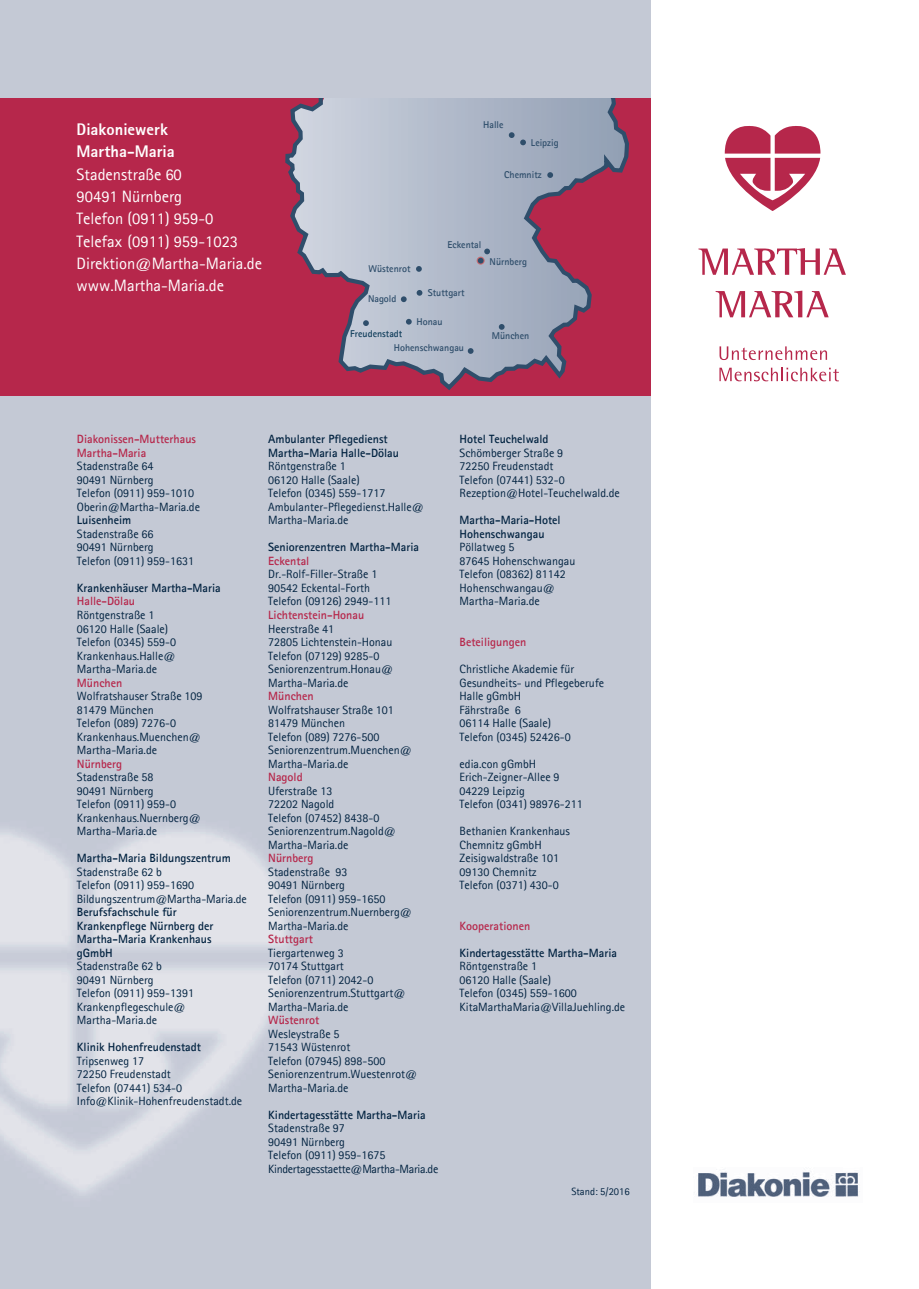
<style>
.page{position:relative;width:919px;height:1289px;background:#fff}
.page>*{position:absolute;margin:0;border:0;box-sizing:border-box;transform-origin:0 0}
.t1{font:16.5px/22.4px "Agfa Rotis Sans Serif";color:#fff}
.t2{font:800 16.5px/22.4px "Agfa Rotis Sans Serif";color:#fff}
.t3{font:12px/13.5px "Agfa Rotis Sans Serif";color:#022341}
.t4{font:700 12px/13.5px "Agfa Rotis Sans Serif";color:#022341}
.t5{font:700 12px/13.5px "Agfa Rotis Sans Serif";color:#b6274b}
.t6{font:10.5px "Agfa Rotis Sans Serif";color:#022341}
.t7{font:700 9.9px "Agfa Rotis Sans Serif";color:#2f4e6b}
.t8{font:700 9.9px "Agfa Rotis Sans Serif";color:#123f5c}
</style>
<div class="page">
<div style="left:0;top:0;width:651px;height:1288px;background:#c4c9d5"></div>
<img style="left:0;top:827px;width:289px;height:368px">
<img style="left:698px;top:1171px;width:162px;height:26px">
<div style="left:0;top:98px;width:651px;height:297px;background:#b6274b"></div>
<svg style="left:698px;top:248px;width:147px;height:27px"></svg>
<svg style="left:715px;top:291px;width:113px;height:26px"></svg>
<svg style="left:719px;top:346px;width:108px;height:14px"></svg>
<svg style="left:719px;top:368px;width:119px;height:13px"></svg>
<svg style="left:724px;top:126px;width:96px;height:85px"></svg>
<svg style="left:285px;top:98px;width:344px;height:293px"></svg>
<svg style="left:406px;top:319px;width:5px;height:5px"></svg>
<svg style="left:416px;top:266px;width:6px;height:6px"></svg>
<svg style="left:363px;top:320px;width:6px;height:6px"></svg>
<svg style="left:401px;top:296px;width:5px;height:6px"></svg>
<svg style="left:416px;top:290px;width:6px;height:6px"></svg>
<svg style="left:508px;top:132px;width:6px;height:6px"></svg>
<svg style="left:499px;top:324px;width:5px;height:6px"></svg>
<svg style="left:520px;top:139px;width:6px;height:6px"></svg>
<svg style="left:467px;top:348px;width:6px;height:6px"></svg>
<svg style="left:476px;top:257px;width:8px;height:7px"></svg>
<svg style="left:478px;top:248px;width:12px;height:15px"></svg>
<svg style="left:547px;top:172px;width:6px;height:6px"></svg>
<h1 class="t2" style="left:77px;top:118px;width:100px">Diakoniewerk<br>Martha-Maria</h1>
<h1 class="t1" style="left:77px;top:163px;width:187px">Stadenstraße 60<br>90491 Nürnberg<br>Telefon (0911) 959-0<br>Telefax (0911) 959-1023<br>Direktion@Martha-Maria.de www.Martha-Maria.de</h1>
<p class="t7" style="left:483px;top:118px;width:22px">Halle</p>
<p class="t7" style="left:531px;top:137px;width:29px">Leipzig</p>
<p class="t7" style="left:504px;top:168px;width:39px">Chemnitz</p>
<p class="t7" style="left:368px;top:262px;width:44px">Wüstenrot</p>
<p class="t7" style="left:368px;top:292px;width:30px">Nagold</p>
<p class="t7" style="left:447px;top:238px;width:35px">Eckental</p>
<p class="t7" style="left:428px;top:286px;width:38px">Stuttgart</p>
<p class="t8" style="left:350px;top:327px;width:54px">Freudenstadt</p>
<p class="t7" style="left:416px;top:315px;width:28px">Honau</p>
<p class="t7" style="left:394px;top:342px;width:72px">Hohenschwangau</p>
<p class="t7" style="left:489px;top:255px;width:39px">Nürnberg</p>
<p class="t7" style="left:492px;top:330px;width:39px">München</p>
<p class="t5" style="left:77px;top:432px;width:121px">Diakonissen-Mutterhaus<br>Martha-Maria</p>
<p class="t3" style="left:77px;top:459px;width:125px">Stadenstraße 64<br>90491 Nürnberg<br>Telefon (0911) 959-1010<br>Oberin@Martha-Maria.de</p>
<p class="t4" style="left:77px;top:513px;width:56px">Luisenheim</p>
<p class="t3" style="left:77px;top:527px;width:119px">Stadenstraße 66<br>90491 Nürnberg<br>Telefon (0911) 959-1631</p>
<p class="t4" style="left:77px;top:581px;width:145px">Krankenhäuser Martha-Maria</p>
<p class="t5" style="left:77px;top:594px;width:60px">Halle-Dölau</p>
<p class="t3" style="left:77px;top:608px;width:101px">Röntgenstraße 1<br>06120 Halle (Saale)<br>Telefon (0345) 559-0<br>Krankenhaus.Halle@<br>Martha-Maria.de</p>
<p class="t5" style="left:77px;top:675px;width:47px">München</p>
<p class="t3" style="left:77px;top:689px;width:127px">Wolfratshauser Straße 109<br>81479 München<br>Telefon (089) 7276-0<br>Krankenhaus.Muenchen@<br>Martha-Maria.de</p>
<p class="t5" style="left:77px;top:756px;width:47px">Nürnberg</p>
<p class="t3" style="left:77px;top:770px;width:125px">Stadenstraße 58<br>90491 Nürnberg<br>Telefon (0911) 959-0<br>Krankenhaus.Nuernberg@<br>Martha-Maria.de</p>
<p class="t4" style="left:77px;top:851px;width:155px">Martha-Maria Bildungszentrum</p>
<p class="t3" style="left:77px;top:864px;width:171px">Stadenstraße 62 b<br>Telefon (0911) 959-1690<br>Bildungszentrum@Martha-Maria.de</p>
<p class="t4" style="left:77px;top:905px;width:138px">Berufsfachschule für<br>Krankenpflege Nürnberg der<br>Martha-Maria Krankenhaus gGmbH</p>
<p class="t3" style="left:77px;top:959px;width:119px">Stadenstraße 62 b<br>90491 Nürnberg<br>Telefon (0911) 959-1391<br>Krankenpflegeschule@<br>Martha-Maria.de</p>
<p class="t4" style="left:77px;top:1040px;width:126px">Klinik Hohenfreudenstadt</p>
<p class="t3" style="left:77px;top:1053px;width:167px">Tripsenweg 17<br>72250 Freudenstadt<br>Telefon (07441) 534-0<br>Info@Klinik-Hohenfreudenstadt.de</p>
<p class="t4" style="left:268px;top:432px;width:132px">Ambulanter Pflegedienst<br>Martha-Maria Halle-Dölau</p>
<p class="t3" style="left:268px;top:459px;width:157px">Röntgenstraße 1<br>06120 Halle (Saale)<br>Telefon (0345) 559-1717<br>Ambulanter-Pflegedienst.Halle@<br>Martha-Maria.de</p>
<p class="t4" style="left:268px;top:540px;width:152px">Seniorenzentren Martha-Maria</p>
<p class="t5" style="left:268px;top:554px;width:43px">Eckental</p>
<p class="t3" style="left:268px;top:567px;width:125px">Dr.-Rolf-Filler-Straße 1<br>90542 Eckental-Forth<br>Telefon (09126) 2949-111</p>
<p class="t5" style="left:268px;top:608px;width:98px">Lichtenstein-Honau</p>
<p class="t3" style="left:268px;top:621px;width:126px">Heerstraße 41<br>72805 Lichtenstein-Honau<br>Telefon (07129) 9285-0<br>Seniorenzentrum.Honau@<br>Martha-Maria.de</p>
<p class="t5" style="left:268px;top:689px;width:47px">München</p>
<p class="t3" style="left:268px;top:702px;width:145px">Wolfratshauser Straße 101<br>81479 München<br>Telefon (089) 7276-500<br>Seniorenzentrum.Muenchen@<br>Martha-Maria.de</p>
<p class="t5" style="left:268px;top:770px;width:36px">Nagold</p>
<p class="t3" style="left:268px;top:783px;width:129px">Uferstraße 13<br>72202 Nagold<br>Telefon (07452) 8438-0<br>Seniorenzentrum.Nagold@<br>Martha-Maria.de</p>
<p class="t5" style="left:268px;top:851px;width:47px">Nürnberg</p>
<p class="t3" style="left:268px;top:864px;width:145px">Stadenstraße 93<br>90491 Nürnberg<br>Telefon (0911) 959-1650<br>Seniorenzentrum.Nuernberg@<br>Martha-Maria.de</p>
<p class="t5" style="left:268px;top:932px;width:46px">Stuttgart</p>
<p class="t3" style="left:268px;top:945px;width:139px">Tiergartenweg 3<br>70174 Stuttgart<br>Telefon (0711) 2042-0<br>Seniorenzentrum.Stuttgart@<br>Martha-Maria.de</p>
<p class="t5" style="left:268px;top:1013px;width:53px">Wüstenrot</p>
<p class="t3" style="left:268px;top:1026px;width:150px">Wesleystraße 5<br>71543 Wüstenrot<br>Telefon (07945) 898-500<br>Seniorenzentrum.Wuestenrot@<br>Martha-Maria.de</p>
<p class="t4" style="left:268px;top:1107px;width:159px">Kindertagesstätte Martha-Maria</p>
<p class="t3" style="left:268px;top:1121px;width:172px">Stadenstraße 97<br>90491 Nürnberg<br>Telefon (0911) 959-1675<br>Kindertagesstaette@Martha-Maria.de</p>
<p class="t4" style="left:459px;top:432px;width:90px">Hotel Teuchelwald</p>
<p class="t3" style="left:459px;top:446px;width:162px">Schömberger Straße 9<br>72250 Freudenstadt<br>Telefon (07441) 532-0<br>Rezeption@Hotel-Teuchelwald.de</p>
<p class="t4" style="left:459px;top:513px;width:103px">Martha-Maria-Hotel<br>Hohenschwangau</p>
<p class="t3" style="left:459px;top:540px;width:117px">Pöllatweg 5<br>87645 Hohenschwangau<br>Telefon (08362) 81142<br>Hohenschwangau@<br>Martha-Maria.de</p>
<p class="t5" style="left:459px;top:635px;width:68px">Beteiligungen</p>
<p class="t3" style="left:459px;top:662px;width:146px">Christliche Akademie für<br>Gesundheits- und Pflegeberufe<br>Halle gGmbH<br>Fährstraße 6<br>06114 Halle (Saale)<br>Telefon (0345) 52426-0</p>
<p class="t3" style="left:459px;top:756px;width:125px">edia.con gGmbH<br>Erich-Zeigner-Allee 9<br>04229 Leipzig<br>Telefon (0341) 98976-211</p>
<p class="t3" style="left:459px;top:824px;width:112px">Bethanien Krankenhaus<br>Chemnitz gGmbH<br>Zeisigwaldstraße 101<br>09130 Chemnitz<br>Telefon (0371) 430-0</p>
<p class="t5" style="left:459px;top:918px;width:72px">Kooperationen</p>
<p class="t4" style="left:459px;top:945px;width:159px">Kindertagesstätte Martha-Maria</p>
<p class="t3" style="left:459px;top:959px;width:167px">Röntgenstraße 1<br>06120 Halle (Saale)<br>Telefon (0345) 559-1600<br>KitaMarthaMaria@VillaJuehling.de</p>
<p class="t6" style="left:571px;top:1185px;width:60px">Stand: 5/2016</p>
</div>
